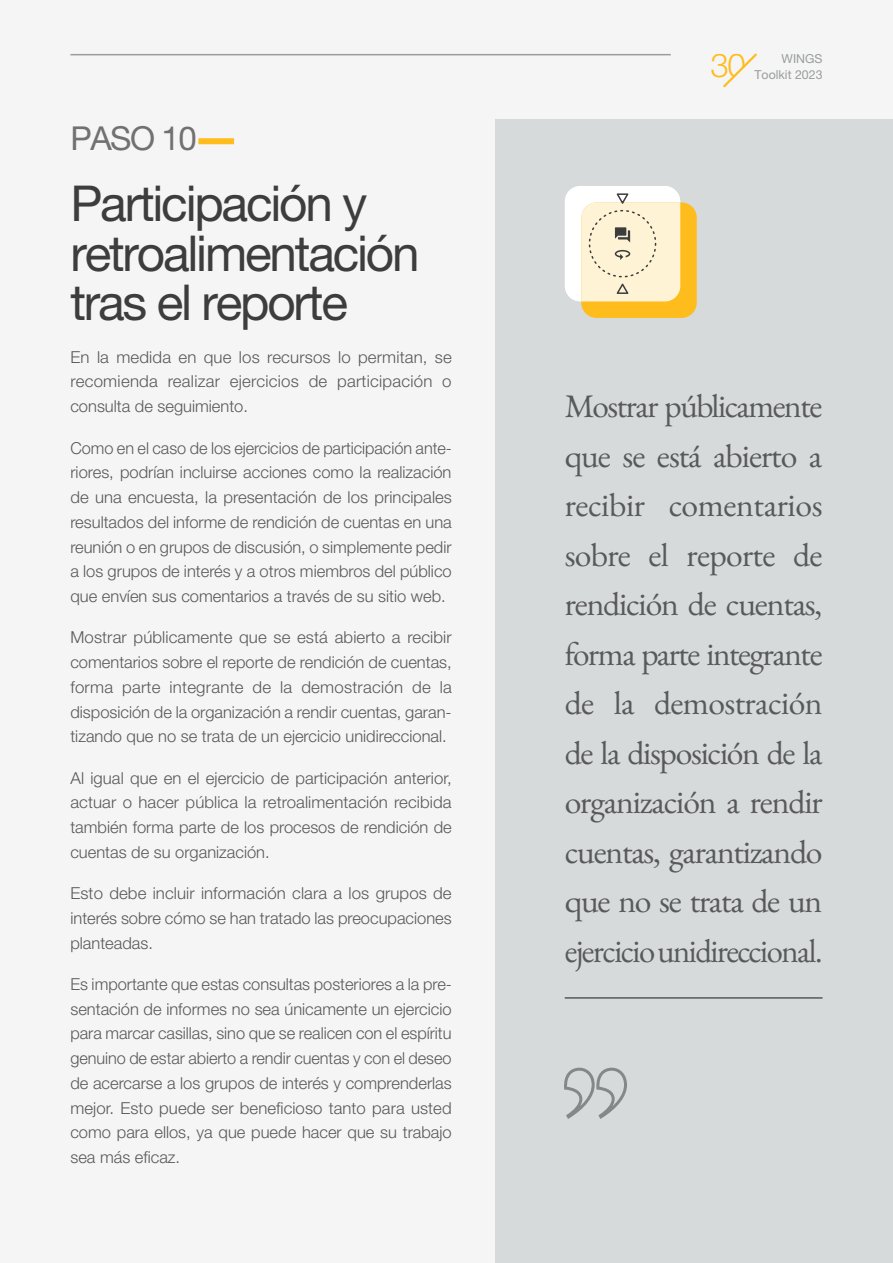
<style>
.page{position:relative;width:893px;height:1263px;background:#f5f5f5}
.page>*{position:absolute;margin:0;border:0;box-sizing:border-box;transform-origin:0 0}
.t1{font:49.5px/49.5px "Helvetica Neue LT Pro";letter-spacing:-.045em;color:#3d3d3d}
.t2{font:33px/49.5px "EB Garamond";letter-spacing:-.045em;color:#59595c;text-align:justify}
.t3{font:33px "Helvetica Neue LT Pro";letter-spacing:-.045em;color:#717171}
.t4{font:300 33px "Helvetica Neue LT Pro";color:#ffbc1d}
.t5{font:300 16.5px/24.8px "Helvetica Neue LT Pro";color:#59595c;text-align:justify}
.t6{font:12.3px/16.5px "Helvetica Neue LT Pro";color:#9a9d9d;text-align:right}
</style>
<div class="page">
<div style="left:495px;top:120px;width:398px;height:1143px;background:#d6dada"></div>
<svg style="left:723px;top:53px;width:34px;height:35px"></svg>
<hr style="left:70px;top:54px;width:601px;height:1px;background:#9a9d9d">
<hr style="left:565px;top:997px;width:257px;height:2px;background:#59595c">
<svg style="left:564px;top:1067px;width:63px;height:52px"></svg>
<div style="left:198px;top:138px;width:36px;height:6px;background:#ffbc1d"></div>
<div style="left:581px;top:202px;width:116px;height:116px;background:#ffbc1d;border-radius:15px"></div>
<svg style="left:565px;top:186px;width:115px;height:115px;background:#f8efda"></svg>
<h2 class="t3" style="left:70px;top:119px;width:128px">PASO 10</h2>
<h1 class="t1" style="left:70px;top:178px;width:351px">Participación y retroalimentación tras el reporte</h1>
<p class="t5" style="left:70px;top:344px;width:383px">En la medida en que los recursos lo permitan, se recomienda realizar ejercicios de participación o consulta de seguimiento.</p>
<p class="t5" style="left:70px;top:435px;width:383px">Como en el caso de los ejercicios de participación ante&shy;riores, podrían incluirse acciones como la realización de una encuesta, la presentación de los principales resultados del informe de rendición de cuentas en una reunión o en grupos de discusión, o simplemente pedir a los grupos de interés y a otros miembros del público que envíen sus comentarios a través de su sitio web.</p>
<p class="t5" style="left:70px;top:625px;width:383px">Mostrar públicamente que se está abierto a recibir comentarios sobre el reporte de rendición de cuentas, forma parte integrante de la demostración de la disposición de la organización a rendir cuentas, garan&shy;tizando que no se trata de un ejercicio unidireccional.</p>
<p class="t5" style="left:70px;top:765px;width:383px">Al igual que en el ejercicio de participación anterior, actuar o hacer pública la retroalimentación recibida también forma parte de los procesos de rendición de cuentas de su organización.</p>
<p class="t5" style="left:70px;top:880px;width:383px">Esto debe incluir información clara a los grupos de interés sobre cómo se han tratado las preocupaciones planteadas.</p>
<p class="t5" style="left:70px;top:971px;width:383px">Es importante que estas consultas posteriores a la pre&shy;sentación de informes no sea únicamente un ejercicio para marcar casillas, sino que se realicen con el espíritu genuino de estar abierto a rendir cuentas y con el deseo de acercarse a los grupos de interés y comprenderlas mejor. Esto puede ser beneficioso tanto para usted como para ellos, ya que puede hacer que su trabajo sea más eficaz.</p>
<h2 class="t4" style="left:710px;top:46px;width:37px">30</h2>
<p class="t6" style="left:754px;top:50px;width:70px">WINGS<br>Toolkit 2023</p>
<p class="t2" style="left:565px;top:381px;width:259px">Mostrar públicamente que se está abierto a recibir comentarios sobre el reporte de rendición de cuentas, forma parte integrante de la demostración de la disposición de la organización a rendir cuentas, garantizando que no se trata de un ejercicio unidireccional.</p>
</div>
